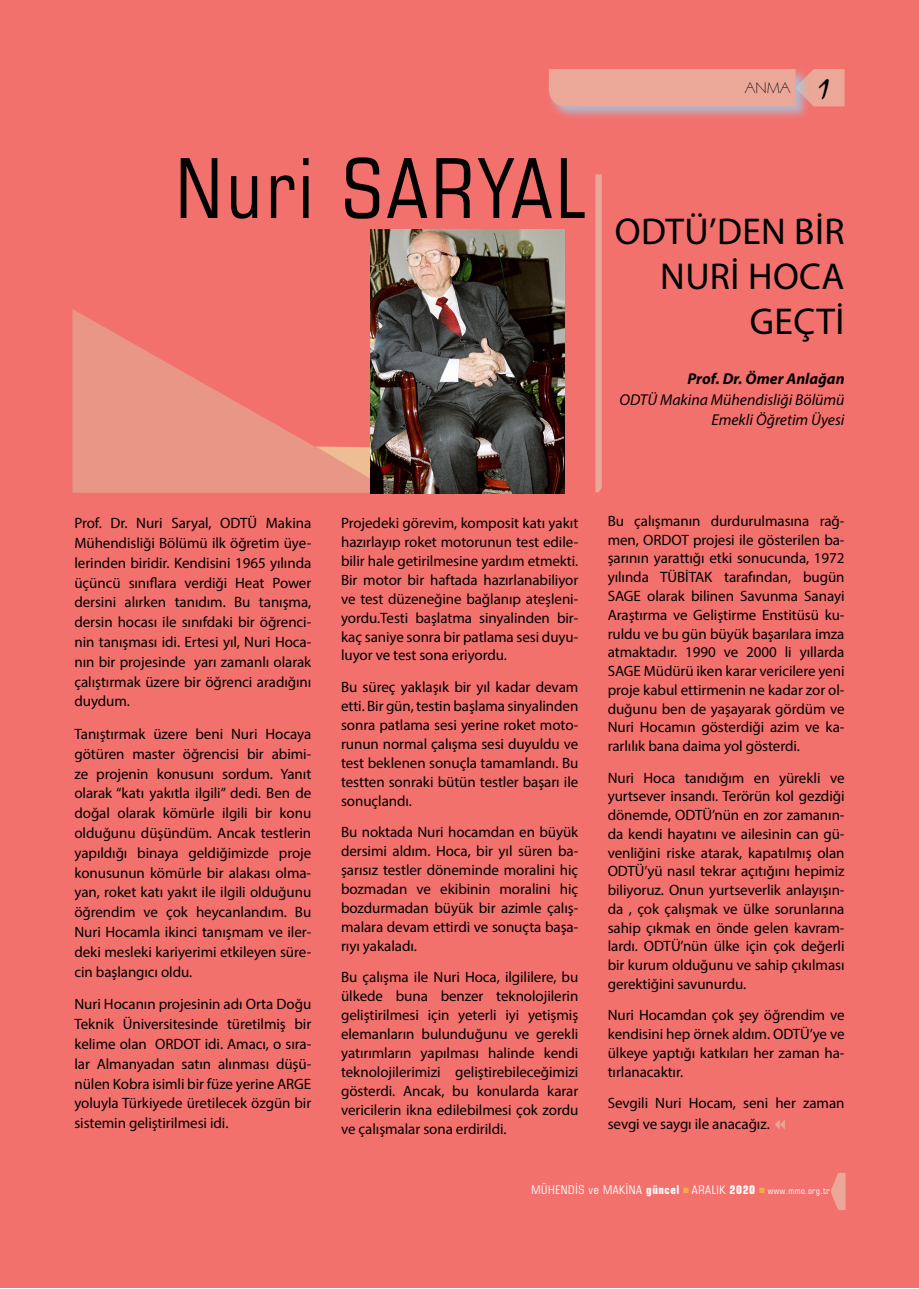
<style>
.page{position:relative;width:919px;height:1289px;background:#fff}
.page>*{position:absolute;margin:0;border:0;box-sizing:border-box;transform-origin:0 0}
.t1{font:condensed 82.5px "Square 721 BT";letter-spacing:.05em;color:#000}
.t2{font:37.5px/45px "Myriad Pro";letter-spacing:.01em;color:#000;text-align:right}
.t3{font:italic 15.75px/20.2px "Myriad Pro";color:#000;text-align:right}
.t4{font:italic 700 15.75px "Myriad Pro";color:#000}
.t5{font:15px/19.8px "Myriad Pro";letter-spacing:-.005em;color:#000;text-align:justify}
.t6{font:15px "Geometric 231 BT Light C";color:#000}
.t7{font:condensed 12px "Square 721 BT";letter-spacing:.05em;color:#fff}
.s1{font-family:"TR Mystical Plain";font-size:27px}
.s2{font-weight:700}
.s3{font-size:9px}
</style>
<div class="page">
<div style="left:0;top:1px;width:918px;height:1287px;background:#f3716d"></div>
<div style="left:546px;top:67px;width:263px;height:53px;background:#9ccff0;opacity:.75"></div>
<div style="left:549px;top:69px;width:295px;height:37px;background:#eba797"></div>
<svg style="left:830px;top:1173px;width:15px;height:36px"></svg>
<svg style="left:595px;top:174px;width:6px;height:318px;background:#eba293"></svg>
<svg style="left:72px;top:309px;width:243px;height:184px;fill:#e89786"></svg>
<svg style="left:315px;top:446px;width:55px;height:47px;background:#eaa289"></svg>
<img style="left:370px;top:229px;width:194px;height:264px">
<h1 class="t1" style="left:176px;top:138px;width:410px">Nuri SARYAL</h1>
<p class="t6" style="left:744px;top:79px;width:86px">ANMA <span class="s1">1</span></p>
<h2 class="t2" style="left:614px;top:209px;width:231px">ODTÜ’DEN BİR<br>NURİ HOCA<br>GEÇTİ</h2>
<p class="t4" style="left:687px;top:369px;width:158px">Prof. Dr. Ömer Anlağan</p>
<p class="t3" style="left:619px;top:389px;width:226px">ODTÜ Makina Mühendisliği Bölümü<br>Emekli Öğretim Üyesi</p>
<p class="t5" style="left:74px;top:513px;width:238px">Prof. Dr. Nuri Saryal, ODTÜ Makina Mühendisliği Bölümü ilk öğretim üye&shy;lerinden biridir. Kendisini 1965 yılında üçüncü sınıflara verdiği Heat Power dersini alırken tanıdım. Bu tanışma, dersin hocası ile sınıfdaki bir öğrenci&shy;nin tanışması idi. Ertesi yıl, Nuri Hoca&shy;nın bir projesinde yarı zamanlı olarak çalıştırmak üzere bir öğrenci aradığını duydum.</p>
<p class="t5" style="left:74px;top:723px;width:238px">Tanıştırmak üzere beni Nuri Hocaya götüren master öğrencisi bir abimi&shy;ze projenin konusunı sordum. Yanıt olarak “katı yakıtla ilgili” dedi. Ben de doğal olarak kömürle ilgili bir konu olduğunu düşündüm. Ancak testlerin yapıldığı binaya geldiğimizde proje konusunun kömürle bir alakası olma&shy;yan, roket katı yakıt ile ilgili olduğunu öğrendim ve çok heycanlandım. Bu Nuri Hocamla ikinci tanışmam ve iler&shy;deki mesleki kariyerimi etkileyen süre&shy;cin başlangıcı oldu.</p>
<p class="t5" style="left:74px;top:994px;width:238px">Nuri Hocanın projesinin adı Orta Doğu Teknik Üniversitesinde türetilmiş bir kelime olan ORDOT idi. Amacı, o sıra&shy;lar Almanyadan satın alınması düşü&shy;nülen Kobra isimli bir füze yerine ARGE yoluyla Türkiyede üretilecek özgün bir sistemin geliştirilmesi idi.</p>
<p class="t5" style="left:341px;top:513px;width:239px;line-height:18.9px">Projedeki görevim, komposit katı yakıt hazırlayıp roket motorunun test edile&shy;bilir hale getirilmesine yardım etmekti.<br>Bir motor bir haftada hazırlanabiliyor ve test düzeneğine bağlanıp ateşleni&shy;yordu.Testi başlatma sinyalinden bir&shy;kaç saniye sonra bir patlama sesi duyu&shy;luyor ve test sona eriyordu.</p>
<p class="t5" style="left:341px;top:677px;width:239px;line-height:18.9px">Bu süreç yaklaşık bir yıl kadar devam etti. Bir gün, testin başlama sinyalinden sonra patlama sesi yerine roket moto&shy;runun normal çalışma sesi duyuldu ve test beklenen sonuçla tamamlandı. Bu testten sonraki bütün testler başarı ile sonuçlandı.</p>
<p class="t5" style="left:341px;top:822px;width:239px;line-height:18.9px">Bu noktada Nuri hocamdan en büyük dersimi aldım. Hoca, bir yıl süren ba&shy;şarısız testler döneminde moralini hiç bozmadan ve ekibinin moralini hiç bozdurmadan büyük bir azimle çalış&shy;malara devam ettirdi ve sonuçta başa&shy;rıyı yakaladı.</p>
<p class="t5" style="left:341px;top:967px;width:239px;line-height:18.9px">Bu çalışma ile Nuri Hoca, ilgililere, bu ülkede buna benzer teknolojilerin geliştirilmesi için yeterli iyi yetişmiş elemanların bulunduğunu ve gerekli yatırımların yapılması halinde kendi teknolojilerimizi geliştirebileceğimizi gösterdi. Ancak, bu konularda karar vericilerin ikna edilebilmesi çok zordu ve çalışmalar sona erdirildi.</p>
<p class="t5" style="left:607px;top:511px;width:238px;line-height:18.8px">Bu çalışmanın durdurulmasına rağ&shy;men, ORDOT projesi ile gösterilen ba&shy;şarının yarattığı etki sonucunda, 1972 yılında TÜBİTAK tarafından, bugün SAGE olarak bilinen Savunma Sanayi Araştırma ve Geliştirme Enstitüsü ku&shy;ruldu ve bu gün büyük başarılara imza atmaktadır. 1990 ve 2000 li yıllarda SAGE Müdürü iken karar vericilere yeni proje kabul ettirmenin ne kadar zor ol&shy;duğunu ben de yaşayarak gördüm ve Nuri Hocamın gösterdiği azim ve ka&shy;rarlılık bana daima yol gösterdi.</p>
<p class="t5" style="left:607px;top:768px;width:238px;line-height:18.8px">Nuri Hoca tanıdığım en yürekli ve yurtsever insandı. Terörün kol gezdiği dönemde, ODTÜ’nün en zor zamanın&shy;da kendi hayatını ve ailesinin can gü&shy;venliğini riske atarak, kapatılmış olan ODTÜ’yü nasıl tekrar açıtığını hepimiz biliyoruz. Onun yurtseverlik anlayışın&shy;da , çok çalışmak ve ülke sorunlarına sahip çıkmak en önde gelen kavram&shy;lardı. ODTÜ’nün ülke için çok değerli bir kurum olduğunu ve sahip çıkılması gerektiğini savunurdu.</p>
<p class="t5" style="left:607px;top:1005px;width:238px;line-height:18.8px">Nuri Hocamdan çok şey öğrendim ve kendisini hep örnek aldım. ODTÜ’ye ve ülkeye yaptığı katkıları her zaman ha&shy;tırlanacaktır.</p>
<p class="t5" style="left:607px;top:1092px;width:238px;line-height:20.7px">Sevgili Nuri Hocam, seni her zaman sevgi ve saygı ile anacağız.</p>
<p class="t7" style="left:531px;top:1182px;width:299px">MÜHENDİS ve MAKİNA <span class="s2">güncel</span> ARALIK <span class="s2">2020</span> <span class="s3">www.mmo.org.tr</span></p>
</div>
